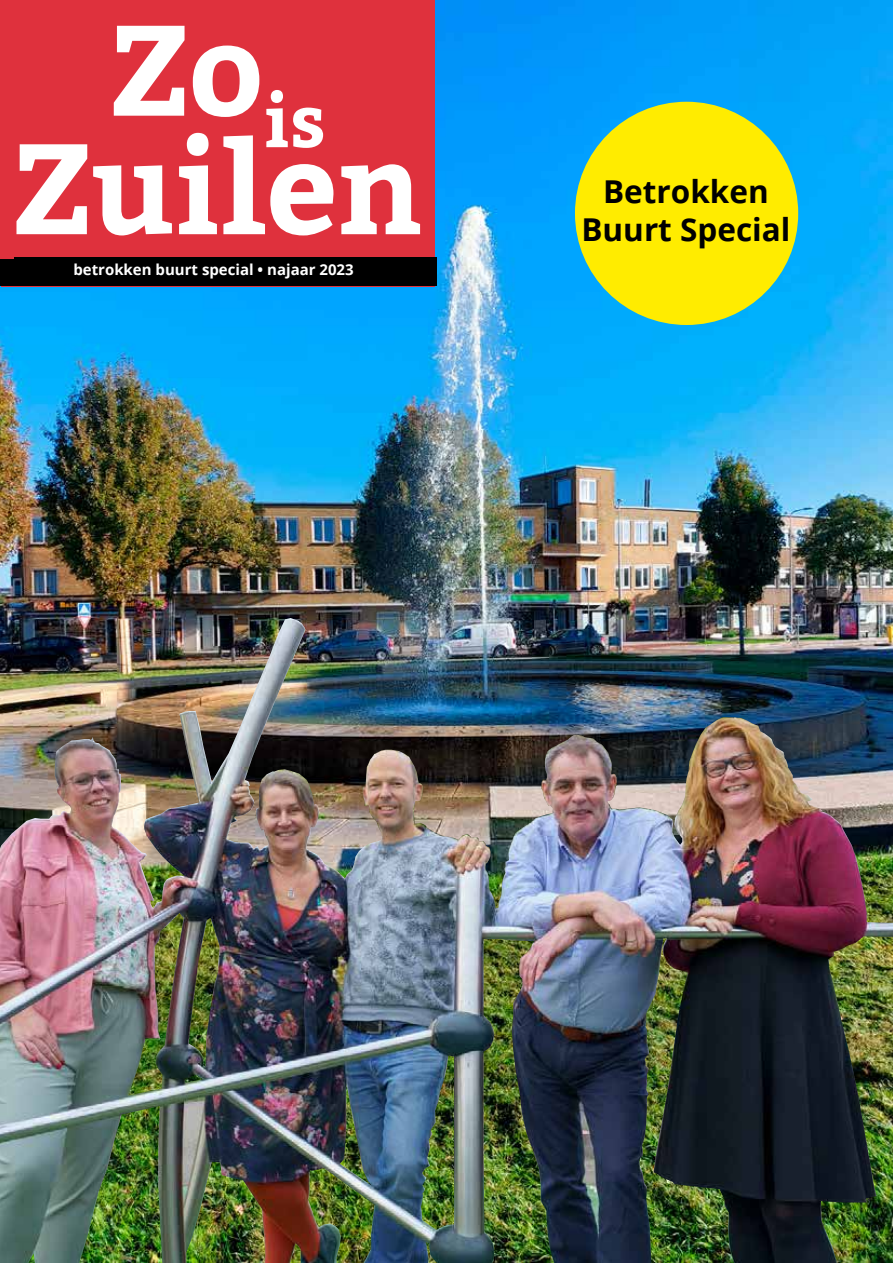
<style>
.page{position:relative;width:893px;height:1263px;background:#fff}
.page>*{position:absolute;margin:0;border:0;box-sizing:border-box;transform-origin:0 0}
.t1{font:700 127.5px/118.5px "Bitter";color:#fff;text-align:center}
.t2{font:700 31.5px/37.8px "Open Sans";color:#000;text-align:center}
.t3{font:700 15px "Open Sans";color:#fff}
</style>
<div class="page">
<img style="left:0;top:0;width:893px;height:619px">
<img style="left:0;top:619px;width:893px;height:644px">
<div style="left:1px;top:0;width:434px;height:286px;background:#df313d"></div>
<div style="left:0;top:257px;width:437px;height:29px;background:#000"></div>
<div style="left:0;top:0;width:14px;height:258px;background:#df313d"></div>
<div style="left:575px;top:102px;width:223px;height:223px;background:#ffec00;border-radius:50%"></div>
<h1 class="t1" style="left:13px;top:12px;width:412px">Zo<sub>is<br></sub>Zuilen</h1>
<p class="t3" style="left:73px;top:259px;width:282px">betrokken buurt special • najaar 2023</p>
<h2 class="t2" style="left:581px;top:172px;width:211px">Betrokken<br>Buurt Special</h2>
</div>
